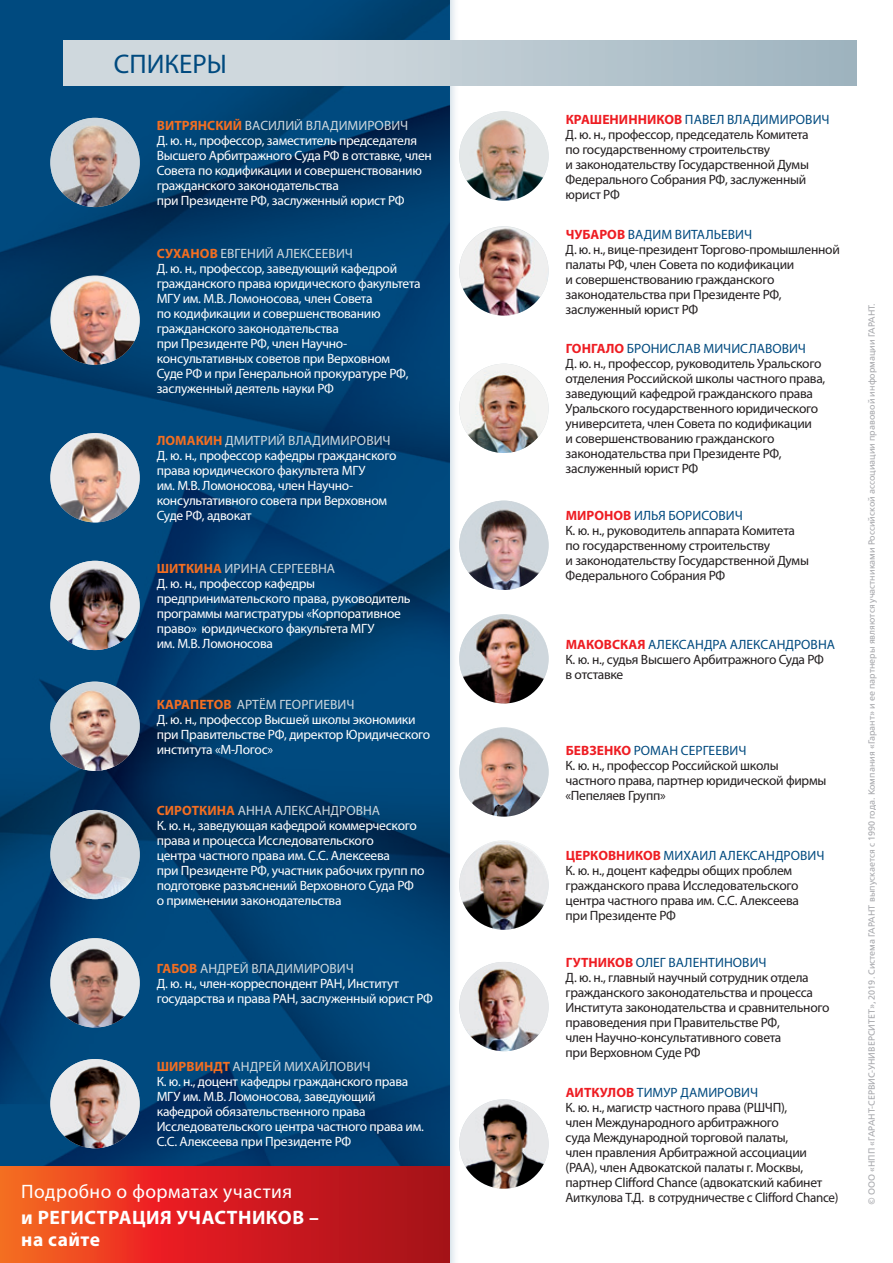
<style>
.page{position:relative;width:893px;height:1263px;background:#fff}
.page>*{position:absolute;margin:0;border:0;box-sizing:border-box;transform-origin:0 0}
.t1{font:27px "Myriad Pro";color:#004a7f}
.Text{font:19.5px/25.5px "Myriad Pro";letter-spacing:.025em;color:#fff}
.Text-2{font:700 19.5px "Myriad Pro";letter-spacing:.025em;color:#fff}
.Speaker_dolgnost{font:13.5px/15px "Myriad Pro";letter-spacing:-.02em;color:#231f20}
.Speaker_dolgnost-2{font:13.5px/15px "Myriad Pro";letter-spacing:-.02em;color:#fff}
.Speaker_FIO{font:13.5px "Myriad Pro";letter-spacing:.005em;color:#004a7f}
.Speaker_FIO-2{font:13.5px "Myriad Pro";letter-spacing:.005em;color:#cfd8dd}
.t2{font:9px "Free Set";color:#a8a9ad}
.s1{font-weight:700;color:#f36e21}
.s2{font-weight:700}
.s3{font-weight:700;color:#ee1d23}
</style>
<div class="page">
<div style="left:0;top:0;width:459px;height:1263px;background:#004a7f;opacity:.3"></div>
<img style="left:0;top:0;width:449px;height:1166px">
<svg style="left:0;top:1166px;width:449px;height:97px;background:#d4291f"></svg>
<div style="left:64px;top:40px;width:792px;height:45px;background:linear-gradient(to right,#dae0e4,#a2b7c2)"></div>
<img style="left:50px;top:118px;width:90px;height:89px;border-radius:45px">
<img style="left:50px;top:275px;width:90px;height:90px;border-radius:44px">
<img style="left:50px;top:433px;width:90px;height:89px;border-radius:45px">
<img style="left:50px;top:561px;width:90px;height:89px;border-radius:45px">
<img style="left:50px;top:682px;width:90px;height:89px;border-radius:45px">
<img style="left:50px;top:810px;width:90px;height:89px;border-radius:45px">
<img style="left:50px;top:938px;width:90px;height:89px;border-radius:44px">
<img style="left:50px;top:1059px;width:90px;height:89px;border-radius:45px">
<img style="left:459px;top:111px;width:90px;height:90px;border-radius:44px">
<img style="left:459px;top:226px;width:90px;height:90px;border-radius:45px">
<img style="left:459px;top:364px;width:90px;height:89px;border-radius:45px">
<img style="left:459px;top:501px;width:90px;height:89px;border-radius:45px">
<img style="left:459px;top:614px;width:90px;height:89px;border-radius:45px">
<img style="left:459px;top:727px;width:90px;height:90px;border-radius:45px">
<img style="left:459px;top:840px;width:90px;height:90px;border-radius:45px">
<img style="left:459px;top:962px;width:90px;height:89px;border-radius:45px">
<img style="left:459px;top:1099px;width:90px;height:89px;border-radius:45px">
<p class="t1" style="left:114px;top:48px;width:115px">СПИКЕРЫ</p>
<p class="Speaker_FIO-2" style="left:157px;top:117px;width:253px"><span class="s1">ВИТРЯНСКИЙ</span> ВАСИЛИЙ ВЛАДИМИРОВИЧ</p>
<p class="Speaker_dolgnost-2" style="left:157px;top:133px;width:277px">Д. ю. н., профессор, заместитель председателя Высшего Арбитражного Суда РФ в отставке, член Совета по кодификации и совершенствованию гражданского законодательства<br>при Президенте РФ, заслуженный юрист РФ</p>
<p class="Speaker_FIO-2" style="left:157px;top:245px;width:198px"><span class="s1">СУХАНОВ</span> ЕВГЕНИЙ АЛЕКСЕЕВИЧ</p>
<p class="Speaker_dolgnost-2" style="left:157px;top:260px;width:265px">Д. ю. н., профессор, заведующий кафедрой гражданского права юридического факультета МГУ им. М.В. Ломоносова, член Совета<br>по кодификации и совершенствованию гражданского законодательства<br>при Президенте РФ, член Научно&shy;консультативных советов при Верховном<br>Суде РФ и при Генеральной прокуратуре РФ, заслуженный деятель науки РФ</p>
<p class="Speaker_FIO-2" style="left:157px;top:432px;width:235px"><span class="s1">ЛОМАКИН</span> ДМИТРИЙ ВЛАДИМИРОВИЧ</p>
<p class="Speaker_dolgnost-2" style="left:157px;top:448px;width:241px">Д. ю. н., профессор кафедры гражданского права юридического факультета МГУ<br>им. М.В. Ломоносова, член Научно&shy;консультативного совета при Верховном Суде РФ, адвокат</p>
<p class="Speaker_FIO-2" style="left:157px;top:560px;width:180px"><span class="s1">ШИТКИНА</span> ИРИНА СЕРГЕЕВНА</p>
<p class="Speaker_dolgnost-2" style="left:157px;top:576px;width:255px">Д. ю. н., профессор кафедры предпринимательского права, руководитель программы магистратуры «Корпоративное право» юридического факультета МГУ<br>им. М.В. Ломоносова</p>
<p class="Speaker_FIO-2" style="left:157px;top:696px;width:199px"><span class="s1">КАРАПЕТОВ</span> АРТЁМ ГЕОРГИЕВИЧ</p>
<p class="Speaker_dolgnost-2" style="left:157px;top:711px;width:275px">Д. ю. н., профессор Высшей школы экономики при Правительстве РФ, директор Юридического института «М-Логос»</p>
<p class="Speaker_FIO-2" style="left:157px;top:802px;width:225px"><span class="s1">СИРОТКИНА</span> АННА АЛЕКСАНДРОВНА</p>
<p class="Speaker_dolgnost-2" style="left:157px;top:817px;width:269px">К. ю. н., заведующая кафедрой коммерческого права и процесса Исследовательского<br>центра частного права им. С.С. Алексеева<br>при Президенте РФ, участник рабочих групп по подготовке разъяснений Верховного Суда РФ о применении законодательства</p>
<p class="Speaker_FIO-2" style="left:157px;top:960px;width:198px"><span class="s1">ГАБОВ</span> АНДРЕЙ ВЛАДИМИРОВИЧ</p>
<p class="Speaker_dolgnost-2" style="left:157px;top:976px;width:278px">Д. ю. н., член-корреспондент РАН, Институт государства и права РАН, заслуженный юрист РФ</p>
<p class="Speaker_FIO-2" style="left:157px;top:1058px;width:215px"><span class="s1">ШИРВИНДТ</span> АНДРЕЙ МИХАЙЛОВИЧ</p>
<p class="Speaker_dolgnost-2" style="left:157px;top:1074px;width:269px">К. ю. н., доцент кафедры гражданского права МГУ им. М.В. Ломоносова, заведующий кафедрой обязательственного права Исследовательского центра частного права им.<br>С.С. Алексеева при Президенте РФ</p>
<p class="Text" style="left:21px;top:1178px;width:299px">Подробно о форматах участия<br><span class="s2">и РЕГИСТРАЦИЯ УЧАСТНИКОВ –</span></p>
<p class="Text-2" style="left:21px;top:1227px;width:80px">на сайте</p>
<p class="Speaker_FIO" style="left:566px;top:111px;width:265px"><span class="s3">КРАШЕНИННИКОВ</span> ПАВЕЛ ВЛАДИМИРОВИЧ</p>
<p class="Speaker_dolgnost" style="left:566px;top:126px;width:245px">Д. ю. н., профессор, председатель Комитета по государственному строительству<br>и законодательству Государственной Думы Федерального Собрания РФ, заслуженный юрист РФ</p>
<p class="Speaker_FIO" style="left:566px;top:226px;width:188px"><span class="s3">ЧУБАРОВ</span> ВАДИМ ВИТАЛЬЕВИЧ</p>
<p class="Speaker_dolgnost" style="left:566px;top:241px;width:276px">Д. ю. н., вице-президент Торгово-промышленной палаты РФ, член Совета по кодификации<br>и совершенствованию гражданского законодательства при Президенте РФ, заслуженный юрист РФ</p>
<p class="Speaker_FIO" style="left:566px;top:341px;width:242px"><span class="s3">ГОНГАЛО</span> БРОНИСЛАВ МИЧИСЛАВОВИЧ</p>
<p class="Speaker_dolgnost" style="left:566px;top:356px;width:261px">Д. ю. н., профессор, руководитель Уральского отделения Российской школы частного права, заведующий кафедрой гражданского права Уральского государственного юридического университета, член Совета по кодификации<br>и совершенствованию гражданского законодательства при Президенте РФ, заслуженный юрист РФ</p>
<p class="Speaker_FIO" style="left:566px;top:507px;width:179px"><span class="s3">МИРОНОВ</span> ИЛЬЯ БОРИСОВИЧ</p>
<p class="Speaker_dolgnost" style="left:566px;top:523px;width:245px">К. ю. н., руководитель аппарата Комитета по государственному строительству<br>и законодательству Государственной Думы Федерального Собрания РФ</p>
<p class="Speaker_FIO" style="left:566px;top:636px;width:271px"><span class="s3">МАКОВСКАЯ</span> АЛЕКСАНДРА АЛЕКСАНДРОВНА</p>
<p class="Speaker_dolgnost" style="left:566px;top:652px;width:260px">К. ю. н., судья Высшего Арбитражного Суда РФ в отставке</p>
<p class="Speaker_FIO" style="left:566px;top:742px;width:182px"><span class="s3">БЕВЗЕНКО</span> РОМАН СЕРГЕЕВИЧ</p>
<p class="Speaker_dolgnost" style="left:566px;top:757px;width:262px">К. ю. н., профессор Российской школы частного права, партнер юридической фирмы «Пепеляев Групп»</p>
<p class="Speaker_FIO" style="left:566px;top:847px;width:260px"><span class="s3">ЦЕРКОВНИКОВ</span> МИХАИЛ АЛЕКСАНДРОВИЧ</p>
<p class="Speaker_dolgnost" style="left:566px;top:863px;width:235px">К. ю. н., доцент кафедры общих проблем гражданского права Исследовательского центра частного права им. С.С. Алексеева при Президенте РФ</p>
<p class="Speaker_FIO" style="left:566px;top:954px;width:202px"><span class="s3">ГУТНИКОВ</span> ОЛЕГ ВАЛЕНТИНОВИЧ</p>
<p class="Speaker_dolgnost" style="left:566px;top:969px;width:266px">Д. ю. н., главный научный сотрудник отдела гражданского законодательства и процесса Института законодательства и сравнительного правоведения при Правительстве РФ,<br>член Научно-консультативного совета<br>при Верховном Суде РФ</p>
<p class="Speaker_FIO" style="left:566px;top:1084px;width:194px"><span class="s3">АИТКУЛОВ</span> ТИМУР ДАМИРОВИЧ</p>
<p class="Speaker_dolgnost" style="left:566px;top:1099px;width:275px">К. ю. н., магистр частного права (РШЧП),<br>член Международного арбитражного<br>суда Международной торговой палаты,<br>член правления Арбитражной ассоциации (РАА), член Адвокатской палаты г. Москвы, партнер Clifford Chance (адвокатский кабинет Аиткулова Т.Д. в сотрудничестве с Clifford Chance)</p>
<p class="t2" style="left:866px;top:1205px;width:903px;rotate:-90deg">© ООО «НПП «ГАРАНТ-СЕРВИС-УНИВЕРСИТЕТ», 2019. Система ГАРАНТ выпускается с 1990 года. Компания «Гарант» и ее партнеры являются участниками Российской ассоциации правовой информации ГАРАНТ.</p>
</div>
